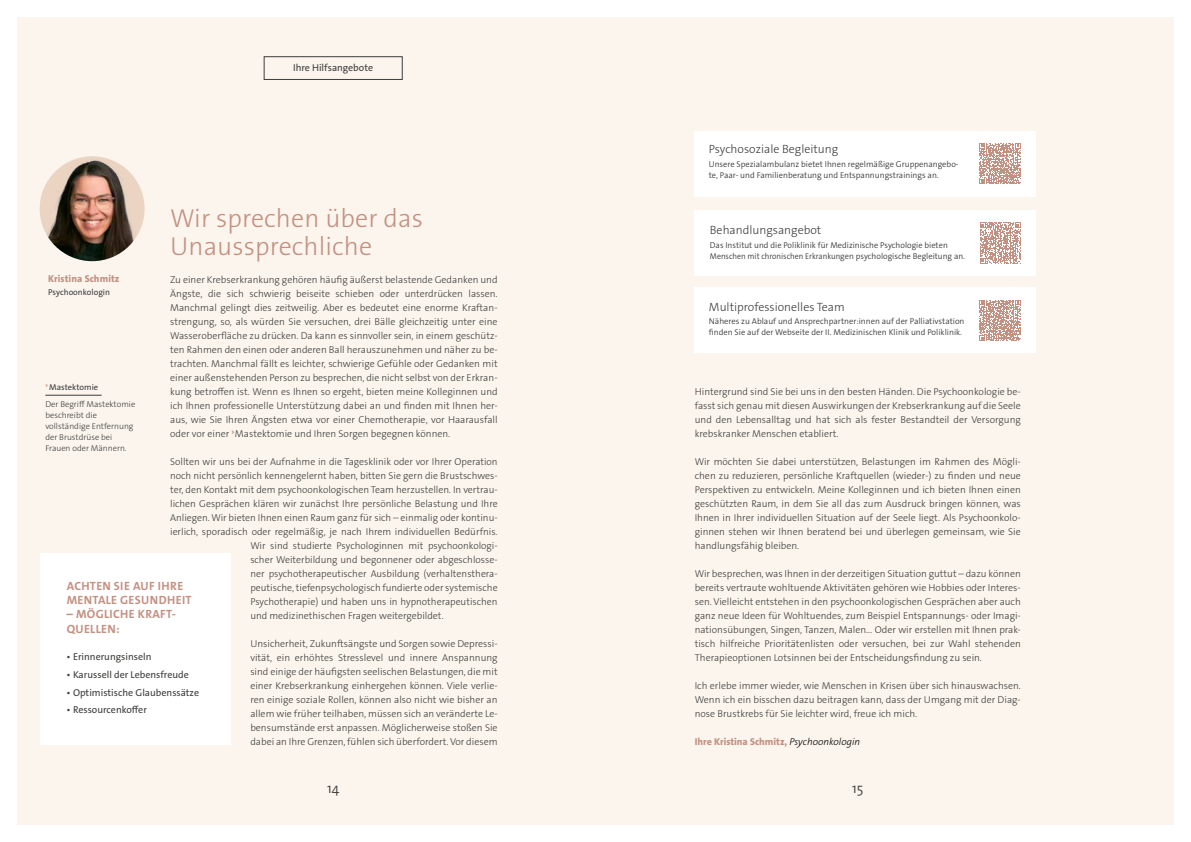
<style>
.page{position:relative;width:1191px;height:842px;background:#fff}
.page>*{position:absolute;margin:0;border:0;box-sizing:border-box;transform-origin:0 0}
.t1{font:300 26px/28px "The Sans Os F";letter-spacing:.005em;color:#c39182}
.t2{font:300 14px "The Sans Os F";color:#3c3c3b}
.t3{font:300 12px "The Sans Os F";color:#3c3c3b}
.t4{font:700 12px/14.4px "The Sans Os F";letter-spacing:.025em;color:#c39182}
.t5{font:300 10px/14px "The Sans Os F";color:#3c3c3b;text-align:justify}
.t6{font:10px "The Sans Os F";color:#3c3c3b}
.t7{font:800 10px "The Sans Os F";color:#c39182}
.t8{font:300 8.5px/11px "The Sans Os F";color:#3c3c3b}
.t9{font:300 8.5px/11px "The Sans Os F";color:#3c3c3b}
.t10{font:8.5px "The Sans Os F";color:#3c3c3b}
.s1{font-weight:400}
.s2{font-weight:300;font-style:italic;color:#000}
</style>
<div class="page">
<div style="left:17px;top:17px;width:1157px;height:808px;background:#fbf5ed"></div>
<div style="left:264px;top:56px;width:138px;height:24px;border:1px solid #3c3c3b"></div>
<img style="left:40px;top:156px;width:105px;height:105px;border-radius:52px">
<hr style="left:45px;top:395px;width:57px;height:1px;background:#3c3c3b">
<div style="left:40px;top:554px;width:190px;height:191px;background:#fff"></div>
<div style="left:694px;top:288px;width:342px;height:65px;background:#fff"></div>
<svg style="left:979px;top:300px;width:41px;height:41px"></svg>
<div style="left:694px;top:131px;width:342px;height:65px;background:#fff"></div>
<svg style="left:979px;top:143px;width:41px;height:41px"></svg>
<div style="left:694px;top:210px;width:342px;height:66px;background:#fff"></div>
<svg style="left:980px;top:223px;width:40px;height:41px"></svg>
<p class="t6" style="left:293px;top:61px;width:81px">Ihre Hilfsangebote</p>
<h1 class="t1" style="left:170px;top:204px;width:254px">Wir sprechen über das<br>Unaussprechliche</h1>
<p class="t5" style="left:170px;top:273px;width:329px">Zu einer Krebserkrankung gehören häufig äußerst belastende Gedanken und Ängste, die sich schwierig beiseite schieben oder unterdrücken lassen.<br>Manchmal gelingt dies zeitweilig. Aber es bedeutet eine enorme Kraftan&shy;strengung, so, als würden Sie versuchen, drei Bälle gleichzeitig unter eine Wasseroberfläche zu drücken. Da kann es sinnvoller sein, in einem geschütz&shy;ten Rahmen den einen oder anderen Ball herauszunehmen und näher zu be&shy;trachten. Manchmal fällt es leichter, schwierige Gefühle oder Gedanken mit einer außenstehenden Person zu besprechen, die nicht selbst von der Erkran&shy;kung betroffen ist. Wenn es Ihnen so ergeht, bieten meine Kolleginnen und ich Ihnen professionelle Unterstützung dabei an und finden mit Ihnen her&shy;aus, wie Sie Ihren Ängsten etwa vor einer Chemotherapie, vor Haarausfall oder vor einer <sup>&gt;</sup>Mastektomie und Ihren Sorgen begegnen können.</p>
<p class="t5" style="left:170px;top:455px;width:329px">Sollten wir uns bei der Aufnahme in die Tagesklinik oder vor Ihrer Operation</p>
<p class="t5" style="left:170px;top:469px;width:329px">noch nicht persönlich kennengelernt haben, bitten Sie gern die Brustschwes-</p>
<p class="t5" style="left:170px;top:483px;width:329px">ter, den Kontakt mit dem psychoonkologischen Team herzustellen. In vertrau-</p>
<p class="t5" style="left:170px;top:497px;width:329px">lichen Gesprächen klären wir zunächst Ihre persönliche Belastung und Ihre</p>
<p class="t5" style="left:170px;top:511px;width:329px">Anliegen. Wir bieten Ihnen einen Raum ganz für sich – einmalig oder kontinu-</p>
<p class="t5" style="left:170px;top:525px;width:329px">ierlich, sporadisch oder regelmäßig, je nach Ihrem individuellen Bedürfnis.</p>
<p class="t5" style="left:250px;top:539px;width:249px">Wir sind studierte Psychologinnen mit psychoonkologi-</p>
<p class="t5" style="left:250px;top:553px;width:249px">scher Weiterbildung und begonnener oder abgeschlosse-</p>
<p class="t5" style="left:250px;top:567px;width:249px">ner psychotherapeutischer Ausbildung (verhaltensthera-</p>
<p class="t5" style="left:250px;top:581px;width:249px">peutische, tiefenpsychologisch fundierte oder systemische</p>
<p class="t5" style="left:250px;top:595px;width:249px">Psychotherapie) und haben uns in hypnotherapeutischen</p>
<p class="t5" style="left:250px;top:609px;width:195px">und medizinethischen Fragen weitergebildet.</p>
<p class="t5" style="left:250px;top:637px;width:249px">Unsicherheit, Zukunftsängste und Sorgen sowie Depressi&shy;vität, ein erhöhtes Stresslevel und innere Anspannung sind einige der häufigsten seelischen Belastungen, die mit einer Krebserkrankung einhergehen können. Viele verlie&shy;ren einige soziale Rollen, können also nicht wie bisher an allem wie früher teilhaben, müssen sich an veränderte Le&shy;bensumstände erst anpassen. Möglicherweise stoßen Sie dabei an Ihre Grenzen, fühlen sich überfordert. Vor diesem</p>
<p class="t7" style="left:48px;top:272px;width:73px">Kristina Schmitz</p>
<p class="t10" style="left:48px;top:286px;width:63px">Psychoonkologin</p>
<p class="t9" style="left:45px;top:379px;width:91px;line-height:16.7px"><sup>&gt;</sup> <span class="s1">Mastektomie<br></span>Der Begriff Mastektomie</p>
<p class="t9" style="left:45px;top:409px;width:90px">beschreibt die vollständige Entfernung der Brustdrüse bei<br>Frauen oder Männern.</p>
<p class="t4" style="left:67px;top:578px;width:126px">ACHTEN SIE AUF IHRE<br>MENTALE GESUNDHEIT</p>
<p class="t4" style="left:67px;top:607px;width:111px">– MÖGLICHE KRAFT-<br>QUELLEN:</p>
<p class="t6" style="left:67px;top:650px;width:86px">• Erinnerungsinseln</p>
<p class="t6" style="left:67px;top:668px;width:124px">• Karussell der Lebensfreude</p>
<p class="t6" style="left:67px;top:686px;width:134px">• Optimistische Glaubenssätze</p>
<p class="t6" style="left:67px;top:703px;width:82px">• Ressourcenkoffer</p>
<p class="t3" style="left:708px;top:142px;width:131px">Psychosoziale Begleitung</p>
<p class="t8" style="left:708px;top:159px;width:251px">Unsere Spezialambulanz bietet Ihnen regelmäßige Gruppenangebo&shy;te, Paar- und Familienberatung und Entspannungstrainings an.</p>
<p class="t3" style="left:710px;top:222px;width:113px">Behandlungsangebot</p>
<p class="t8" style="left:710px;top:239px;width:256px">Das Institut und die Poliklinik für Medizinische Psychologie bieten<br>Menschen mit chronischen Erkrankungen psychologische Begleitung an.</p>
<p class="t3" style="left:709px;top:299px;width:137px">Multiprofessionelles Team</p>
<p class="t8" style="left:709px;top:316px;width:257px">Näheres zu Ablauf und Ansprechpartner:innen auf der Palliativstation finden Sie auf der Webseite der II. Medizinischen Klinik und Poliklinik.</p>
<p class="t5" style="left:694px;top:385px;width:328px">Hintergrund sind Sie bei uns in den besten Händen. Die Psychoonkologie be&shy;fasst sich genau mit diesen Auswirkungen der Krebserkrankung auf die Seele und den Lebensalltag und hat sich als fester Bestandteil der Versorgung krebskranker Menschen etabliert.</p>
<p class="t5" style="left:694px;top:455px;width:328px">Wir möchten Sie dabei unterstützen, Belastungen im Rahmen des Mögli&shy;chen zu reduzieren, persönliche Kraftquellen (wieder-) zu finden und neue Perspektiven zu entwickeln. Meine Kolleginnen und ich bieten Ihnen einen geschützten Raum, in dem Sie all das zum Ausdruck bringen können, was Ihnen in Ihrer individuellen Situation auf der Seele liegt. Als Psychoonkolo&shy;ginnen stehen wir Ihnen beratend bei und überlegen gemeinsam, wie Sie handlungsfähig bleiben.</p>
<p class="t5" style="left:694px;top:567px;width:328px">Wir besprechen, was Ihnen in der derzeitigen Situation guttut – dazu können bereits vertraute wohltuende Aktivitäten gehören wie Hobbies oder Interes&shy;sen. Vielleicht entstehen in den psychoonkologischen Gesprächen aber auch ganz neue Ideen für Wohltuendes, zum Beispiel Entspannungs- oder Imagi&shy;nationsübungen, Singen, Tanzen, Malen… Oder wir erstellen mit Ihnen prak&shy;tisch hilfreiche Prioritätenlisten oder versuchen, bei zur Wahl stehenden Therapieoptionen Lotsinnen bei der Entscheidungsfindung zu sein.</p>
<p class="t5" style="left:694px;top:679px;width:328px">Ich erlebe immer wieder, wie Menschen in Krisen über sich hinauswachsen.<br>Wenn ich ein bisschen dazu beitragen kann, dass der Umgang mit der Diag&shy;nose Brustkrebs für Sie leichter wird, freue ich mich.</p>
<p class="t7" style="left:694px;top:735px;width:167px">Ihre Kristina Schmitz, <span class="s2">Psychoonkologin</span></p>
<h2 class="t2" style="left:327px;top:779px;width:14px">14</h2>
<h2 class="t2" style="left:852px;top:779px;width:13px">15</h2>
</div>
